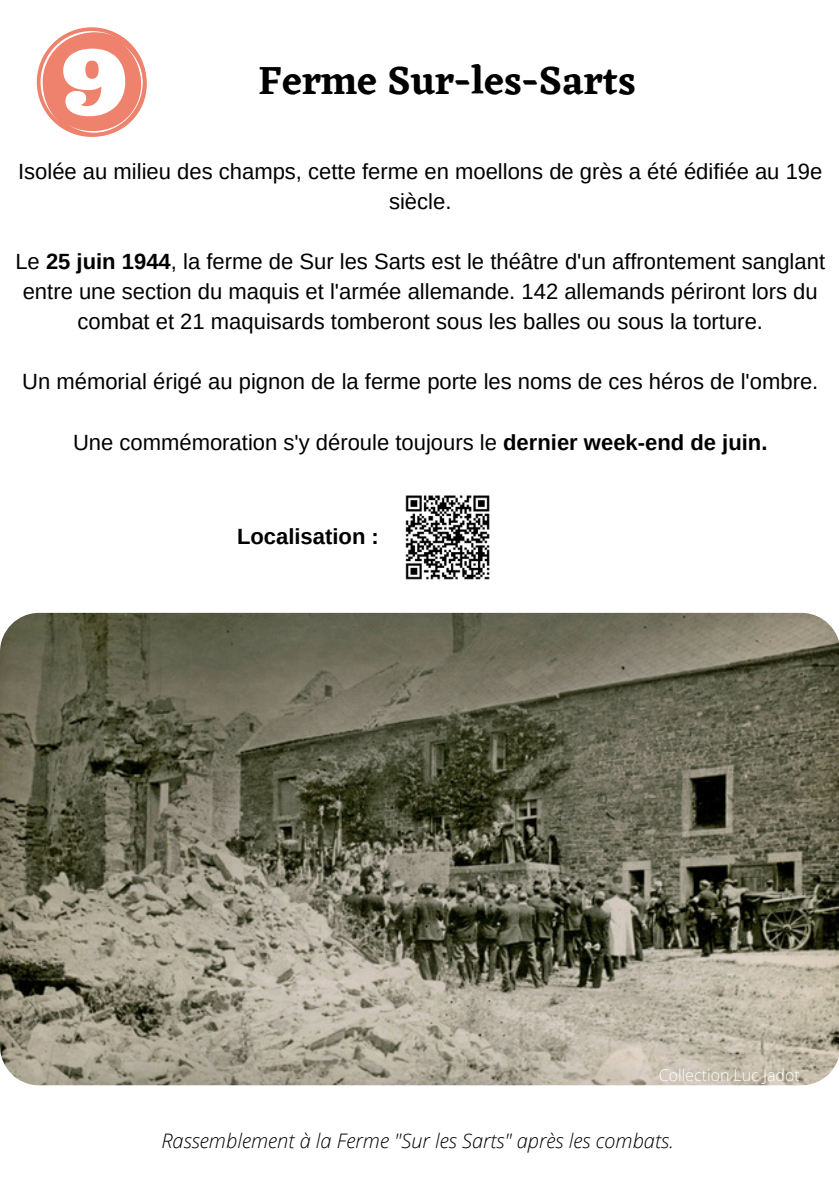
<style>
.page{position:relative;width:839px;height:1191px;background:#fff}
.page>*{position:absolute;margin:0;border:0;box-sizing:border-box;transform-origin:0 0}
.t1{font:600 40px "Eczar";color:#000}
.t2{font:22px/30px "Arimo";color:#000;text-align:center}
.t3{font:700 22px "Arimo";color:#000}
.t4{font:italic 300 20px "Open Sans";color:#000}
.t5{font:300 16px "Open Sans";color:#fff}
.s1{font-weight:700}
</style>
<div class="page">
<img style="left:0;top:613px;width:838px;height:472px;border-radius:39px">
<img style="left:405px;top:495px;width:84px;height:84px">
<svg style="left:37px;top:27px;width:110px;height:110px"></svg>
<p class="t1" style="left:258px;top:56px;width:379px">Ferme Sur-les-Sarts</p>
<p class="t2" style="left:18px;top:157px;width:805px">Isolée au milieu des champs, cette ferme en moellons de grès a été édifiée au 19e siècle.</p>
<p class="t2" style="left:15px;top:247px;width:811px">Le <span class="s1">25 juin 1944</span>, la ferme de Sur les Sarts est le théâtre d'un affrontement sanglant entre une section du maquis et l'armée allemande. 142 allemands périront lors du combat et 21 maquisards tomberont sous les balles ou sous la torture.</p>
<p class="t2" style="left:22px;top:367px;width:797px">Un mémorial érigé au pignon de la ferme porte les noms de ces héros de l'ombre.</p>
<p class="t2" style="left:73px;top:427px;width:696px">Une commémoration s'y déroule toujours le <span class="s1">dernier week-end de juin.</span></p>
<p class="t3" style="left:237px;top:524px;width:143px">Localisation :</p>
<p class="t5" style="left:658px;top:1063px;width:142px">Collection Luc Jadot</p>
<p class="t4" style="left:161px;top:1126px;width:514px">Rassemblement à la Ferme "Sur les Sarts" après les combats.</p>
</div>
